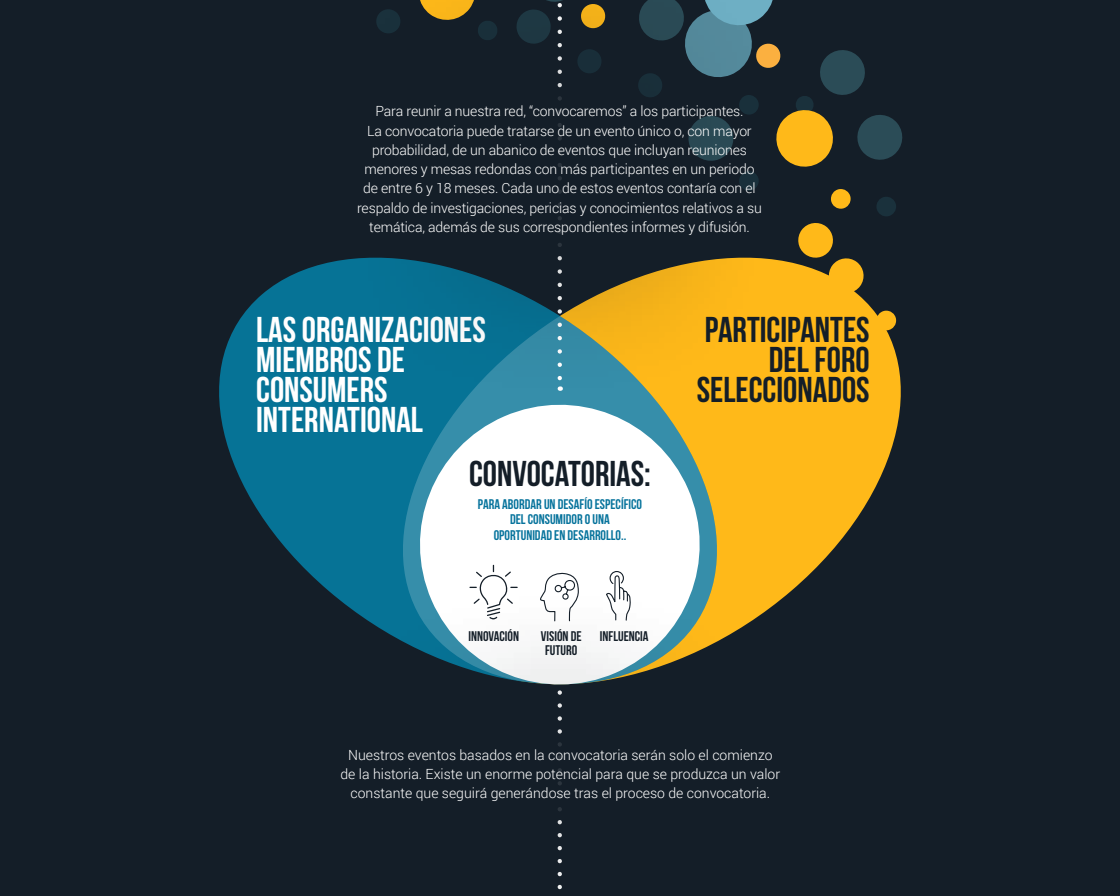
<style>
.page{position:relative;width:1120px;height:896px;background:#141e28}
.page>*{position:absolute;margin:0;border:0;box-sizing:border-box;transform-origin:0 0}
.t1{font:700 35.88px/29.8px "Bebas Neue";color:#fff}
.t2{font:700 35.88px/29.8px "Bebas Neue";color:#141e28;text-align:right}
.t3{font:300 14px/19.2px "Roboto";letter-spacing:-.01em;color:#fff;text-align:center}
.t4{font:700 14px/15.8px "Bebas Neue";color:#06739c;text-align:center}
.t5{font:700 14px/14px "Bebas Neue";color:#141e28;text-align:center}
</style>
<div class="page">
<svg style="left:751px;top:295px;width:150px;height:316px;fill:#ffb919"></svg>
<svg style="left:219px;top:259px;width:150px;height:351px;fill:#067396"></svg>
<svg style="left:369px;top:401px;width:382px;height:186px"></svg>
<svg style="left:401px;top:401px;width:318px;height:186px;fill:#fff"></svg>
<svg style="left:876px;top:310px;width:21px;height:21px"></svg>
<svg style="left:772px;top:0;width:131px;height:295px"></svg>
<svg style="left:347px;top:0;width:425px;height:401px"></svg>
<div style="left:503px;top:90px;width:113px;height:158px;background:#141e28;border-radius:50%"></div>
<svg style="left:353px;top:587px;width:413px;height:303px"></svg>
<div style="left:503px;top:742px;width:113px;height:77px;background:#141e28;border-radius:50%"></div>
<svg style="left:469px;top:565px;width:49px;height:54px"></svg>
<svg style="left:540px;top:570px;width:91px;height:51px"></svg>
<p class="t3" style="left:357px;top:101px;width:406px">Para reunir a nuestra red, “convocaremos” a los participantes.<br>La convocatoria puede tratarse de un evento único o, con mayor probabilidad, de un abanico de eventos que incluyan reuniones menores y mesas redondas con más participantes en un periodo de entre 6 y 18 meses. Cada uno de estos eventos contaría con el respaldo de investigaciones, pericias y conocimientos relativos a su temática, además de sus correspondientes informes y difusión.</p>
<h1 class="t1" style="left:256px;top:315px;width:231px">LAS ORGANIZACIONES<br>MIEMBROS DE<br>CONSUMERS<br>INTERNATIONAL</h1>
<h1 class="t2" style="left:469px;top:458px;width:183px">CONVOCATORIAS:</h1>
<p class="t4" style="left:478px;top:496px;width:166px">PARA ABORDAR UN DESAFÍO ESPECÍFICO<br>DEL CONSUMIDOR O UNA<br>OPORTUNIDAD EN DESARROLLO..</p>
<p class="t5" style="left:468px;top:629px;width:52px">INNOVACIÓN</p>
<p class="t5" style="left:600px;top:629px;width:50px">INFLUENCIA</p>
<p class="t5" style="left:541px;top:629px;width:42px">VISIÓN DE<br>FUTURO</p>
<h1 class="t2" style="left:697px;top:315px;width:174px">PARTICIPANTES<br>DEL FORO<br>SELECCIONADOS</h1>
<p class="t3" style="left:341px;top:745px;width:441px">Nuestros eventos basados en la convocatoria serán solo el comienzo de la historia. Existe un enorme potencial para que se produzca un valor constante que seguirá generándose tras el proceso de convocatoria.</p>
</div>
